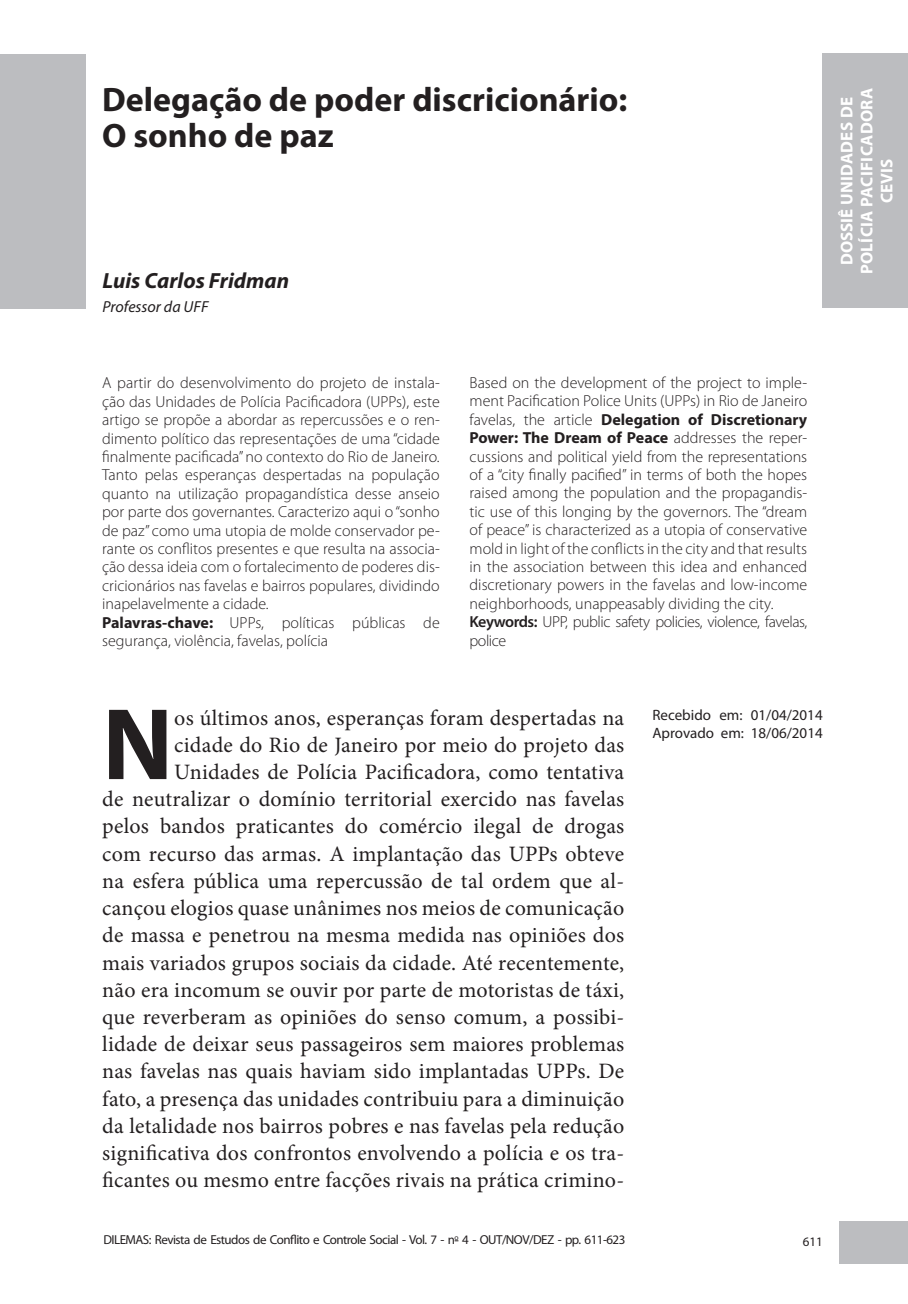
<style>
.page{position:relative;width:908px;height:1304px;background:#fff}
.page>*{position:absolute;margin:0;border:0;box-sizing:border-box;transform-origin:0 0}
.texto{font:700 102.8px "Myriad Pro";color:#231f20}
.Titulo{font:700 34px/36px "Myriad Pro";color:#231f20}
.texto-2{font:22px/27.2px "Minion Pro";letter-spacing:.01em;color:#231f20;text-align:right}
.Assinat{font:italic 700 22px "Myriad Pro";color:#231f20}
.Titulo-2{font:700 17px/20px "Myriad Pro";letter-spacing:.02em;color:#fff;text-align:center}
.t1{font:300 16px/18.4px "Myriad Pro";color:#231f20;text-align:justify}
.t2{font:300 16px/18.4px "Myriad Pro";letter-spacing:-.03em;color:#231f20}
.Credito{font:italic 16px "Myriad Pro";color:#231f20}
.nota{font:15px/18px "Myriad Pro";color:#231f20}
.sub{font:13px "Myriad Pro";letter-spacing:-.04em;color:#231f20}
.s1{font-weight:700}
.s2{font-weight:600}
</style>
<div class="page">
<div style="left:839px;top:1221px;width:68px;height:42px;background:#bcbdc0"></div>
<div style="left:0;top:54px;width:85px;height:254px;background:#bcbdc0"></div>
<div style="left:822px;top:54px;width:85px;height:254px;background:#bcbdc0"></div>
<p class="Titulo" style="left:102px;top:81px;width:526px">Delegação de poder discricionário:<br>O sonho de paz</p>
<p class="Assinat" style="left:102px;top:266px;width:188px">Luis Carlos Fridman</p>
<p class="Credito" style="left:102px;top:297px;width:107px">Professor da UFF</p>
<p class="Titulo-2" style="left:835px;top:274px;width:188px;rotate:-90deg">DOSSIÊ UNIDADES DE<br>POLÍCIA PACIFICADORA<br>CEVIS</p>
<p class="t1" style="left:102px;top:374px;width:339px">A partir do desenvolvimento do projeto de instala&shy;ção das Unidades de Polícia Pacificadora (UPPs), este artigo se propõe a abordar as repercussões e o ren&shy;dimento político das representações de uma “cidade finalmente pacificada” no contexto do Rio de Janeiro.<br>Tanto pelas esperanças despertadas na população quanto na utilização propagandística desse anseio por parte dos governantes. Caracterizo aqui o “sonho de paz” como uma utopia de molde conservador pe&shy;rante os conflitos presentes e que resulta na associa&shy;ção dessa ideia com o fortalecimento de poderes dis&shy;cricionários nas favelas e bairros populares, dividindo inapelavelmente a cidade.</p>
<p class="t1" style="left:102px;top:613px;width:339px"><span class="s1">Palavras-chave:</span> UPPs, políticas públicas de segurança, violência, favelas, polícia</p>
<p class="t1" style="left:469px;top:373px;width:339px">Based on the development of the project to imple&shy;ment Pacification Police Units (UPPs) in Rio de Janeiro favelas, the article <span class="s1">Delegation of Discretionary Power: The Dream of Peace</span> addresses the reper&shy;cussions and political yield from the representations of a “city finally pacified” in terms of both the hopes raised among the population and the propagandis&shy;tic use of this longing by the governors. The “dream of peace” is characterized as a utopia of conservative mold in light of the conflicts in the city and that results in the association between this idea and enhanced discretionary powers in the favelas and low-income neighborhoods, unappeasably dividing the city.</p>
<p class="t2" style="left:469px;top:613px;width:339px"><span class="s2">Keywords:</span> UPP, public safety policies, violence, favelas, police</p>
<p class="texto-2" style="left:102px;top:704px;width:523px">os últimos anos, esperanças foram despertadas na<br>cidade do Rio de Janeiro por meio do projeto das Unidades de Polícia Pacificadora, como tentativa<br>de neutralizar o domínio territorial exercido nas favelas pelos bandos praticantes do comércio ilegal de drogas com recurso das armas. A implantação das UPPs obteve na esfera pública uma repercussão de tal ordem que al&shy;cançou elogios quase unânimes nos meios de comunicação de massa e penetrou na mesma medida nas opiniões dos mais variados grupos sociais da cidade. Até recentemente, não era incomum se ouvir por parte de motoristas de táxi, que reverberam as opiniões do senso comum, a possibi&shy;lidade de deixar seus passageiros sem maiores problemas nas favelas nas quais haviam sido implantadas UPPs. De fato, a presença das unidades contribuiu para a diminuição da letalidade nos bairros pobres e nas favelas pela redução significativa dos confrontos envolvendo a polícia e os tra&shy;ficantes ou mesmo entre facções rivais na prática crimino-</p>
<p class="texto" style="left:102px;top:677px;width:72px">N</p>
<p class="sub" style="left:103px;top:1232px;width:523px">DILEMAS: Revista de Estudos de Conflito e Controle Social - Vol. 7 - n<sup>o</sup> 4 - OUT/NOV/DEZ - pp. 611-623</p>
<p class="nota" style="left:652px;top:705px;width:172px">Recebido em: 01/04/2014<br>Aprovado em: 18/06/2014</p>
<p class="sub" style="left:802px;top:1234px;width:22px">611</p>
</div>
